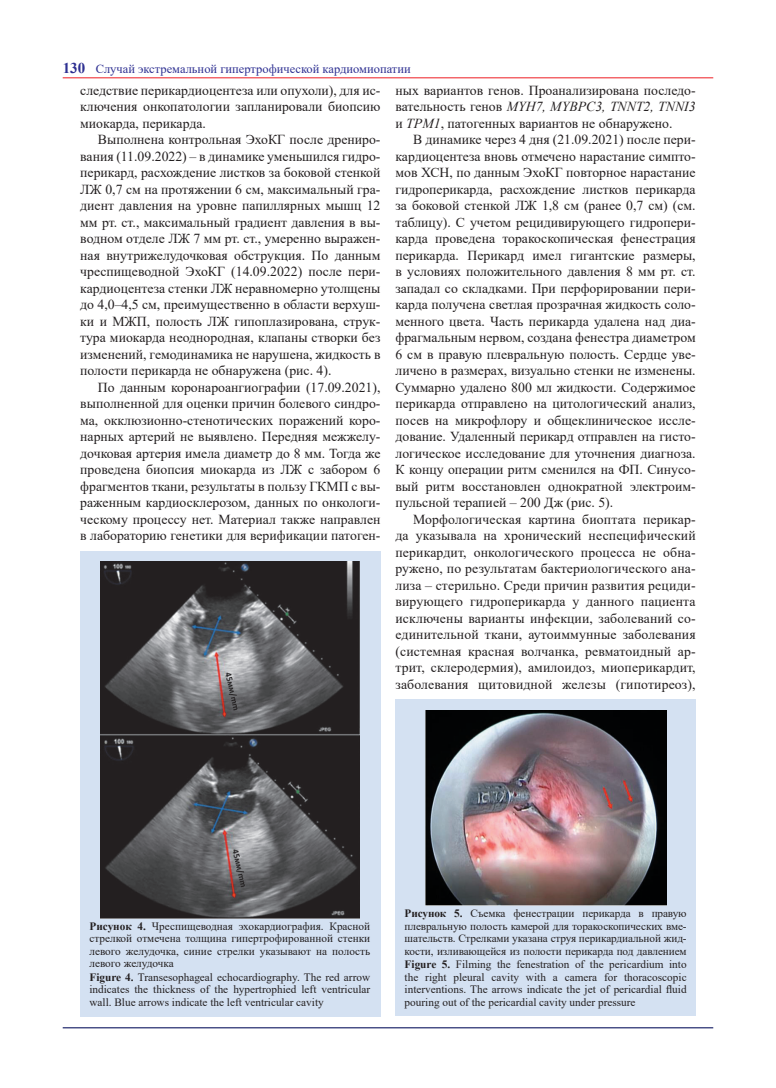
<style>
.page{position:relative;width:776px;height:1088px;background:#fff}
.page>*{position:absolute;margin:0;border:0;box-sizing:border-box;transform-origin:0 0}
.t1{font:13.75px/16.5px "Times New Roman";color:#231f20;text-align:justify}
.t2{font:12.5px "Times New Roman";color:#2e3092}
.t3{font:11.25px/12.6px "Times New Roman";color:#231f20}
.s1{font-weight:700;font-size:15px}
.s2{font-style:italic}
.s3{font-weight:700}
</style>
<div class="page">
<hr style="left:63px;top:78px;width:650px;height:1px;background:#ee1d23">
<hr style="left:63px;top:1027px;width:650px;height:1px;background:#283071">
<div style="left:80px;top:551px;width:300px;height:465px;background:#d4e1f2"></div>
<img style="left:101px;top:562px;width:259px;height:356px">
<div style="left:396px;top:699px;width:300px;height:317px;background:#d4e1f2"></div>
<img style="left:425px;top:710px;width:241px;height:195px">
<p class="t2" style="left:63px;top:60px;width:350px"><span class="s1">130</span> Случай экстремальной гипертрофической кардиомиопатии</p>
<p class="t1" style="left:80px;top:81px;width:302px">следствие перикардиоцентеза или опухоли), для ис&shy;ключения онкопатологии запланировали биопсию миокарда, перикарда.</p>
<p class="t1" style="left:80px;top:131px;width:302px;text-indent:18px">Выполнена контрольная ЭхоКГ после дрениро&shy;вания (11.09.2022) – в динамике уменьшился гидро&shy;перикард, расхождение листков за боковой стенкой ЛЖ 0,7 см на протяжении 6 см, максимальный гра&shy;диент давления на уровне папиллярных мышц 12 мм рт. ст., максимальный градиент давления в вы&shy;водном отделе ЛЖ 7 мм рт. ст., умеренно выражен&shy;ная внутрижелудочковая обструкция. По данным чреспищеводной ЭхоКГ (14.09.2022) после пери&shy;кардиоцентеза стенки ЛЖ неравномерно утолщены до 4,0–4,5 см, преимущественно в области верхуш&shy;ки и МЖП, полость ЛЖ гипоплазирована, струк&shy;тура миокарда неоднородная, клапаны створки без изменений, гемодинамика не нарушена, жидкость в полости перикарда не обнаружена (рис. 4).</p>
<p class="t1" style="left:80px;top:378px;width:302px;text-indent:18px">По данным коронароангиографии (17.09.2021), выполненной для оценки причин болевого синдро&shy;ма, окклюзионно-стенотических поражений коро&shy;нарных артерий не выявлено. Передняя межжелу&shy;дочковая артерия имела диаметр до 8 мм. Тогда же проведена биопсия миокарда из ЛЖ с забором 6 фрагментов ткани, результаты в пользу ГКМП с вы&shy;раженным кардиосклерозом, данных по онкологи&shy;ческому процессу нет. Материал также направлен в лабораторию генетики для верификации патоген-</p>
<p class="t1" style="left:395px;top:81px;width:302px">ных вариантов генов. Проанализирована последо&shy;вательность генов <span class="s2">MYH7, MYBPC3, TNNT2, TNNI3 </span>и <span class="s2">TPM1</span>, патогенных вариантов не обнаружено.</p>
<p class="t1" style="left:395px;top:131px;width:302px;text-indent:18px">В динамике через 4 дня (21.09.2021) после пери&shy;кардиоцентеза вновь отмечено нарастание симпто&shy;мов ХСН, по данным ЭхоКГ повторное нарастание гидроперикарда, расхождение листков перикарда за боковой стенкой ЛЖ 1,8 см (ранее 0,7 см) (см. таблицу). С учетом рецидивирующего гидропери&shy;карда проведена торакоскопическая фенестрация перикарда. Перикард имел гигантские размеры, в условиях положительного давления 8 мм рт. ст. западал со складками. При перфорировании пери&shy;карда получена светлая прозрачная жидкость соло&shy;менного цвета. Часть перикарда удалена над диа&shy;фрагмальным нервом, создана фенестра диаметром 6 см в правую плевральную полость. Сердце уве&shy;личено в размерах, визуально стенки не изменены.<br>Суммарно удалено 800 мл жидкости. Содержимое перикарда отправлено на цитологический анализ, посев на микрофлору и общеклиническое иссле&shy;дование. Удаленный перикард отправлен на гисто&shy;логическое исследование для уточнения диагноза.<br>К концу операции ритм сменился на ФП. Синусо&shy;вый ритм восстановлен однократной электроим&shy;пульсной терапией – 200 Дж (рис. 5).</p>
<p class="t1" style="left:395px;top:510px;width:302px;text-indent:18px">Морфологическая картина биоптата перикар&shy;да указывала на хронический неспецифический перикардит, онкологического процесса не обна&shy;ружено, по результатам бактериологического ана&shy;лиза – стерильно. Среди причин развития рециди&shy;вирующего гидроперикарда у данного пациента исключены варианты инфекции, заболеваний со&shy;единительной ткани, аутоиммунные заболевания (системная красная волчанка, ревматоидный ар&shy;трит, склеродермия), амилоидоз, миоперикардит, заболевания щитовидной железы (гипотиреоз),</p>
<p class="t3" style="left:89px;top:919px;width:282px"><span class="s3">Рисунок 4.</span> Чреспищеводная эхокардиография. Красной стрелкой отмечена толщина гипертрофированной стенки левого желудочка, синие стрелки указывают на полость левого желудочка<br><span class="s3">Figure 4.</span> Transesophageal echocardiography. The red arrow indicates the thickness of the hypertrophied left ventricular wall. Blue arrows indicate the left ventricular cavity</p>
<p class="t3" style="left:405px;top:907px;width:284px;text-align:justify"><span class="s3">Рисунок 5.</span> Съемка фенестрации перикарда в правую плевральную полость камерой для торакоскопических вме&shy;шательств. Стрелками указана струя перикардиальной жид&shy;кости, изливающейся из полости перикарда под давлением <span class="s3">Figure 5.</span> Filming the fenestration of the pericardium into the right pleural cavity with a camera for thoracoscopic interventions. The arrows indicate the jet of pericardial fluid pouring out of the pericardial cavity under pressure</p>
</div>
